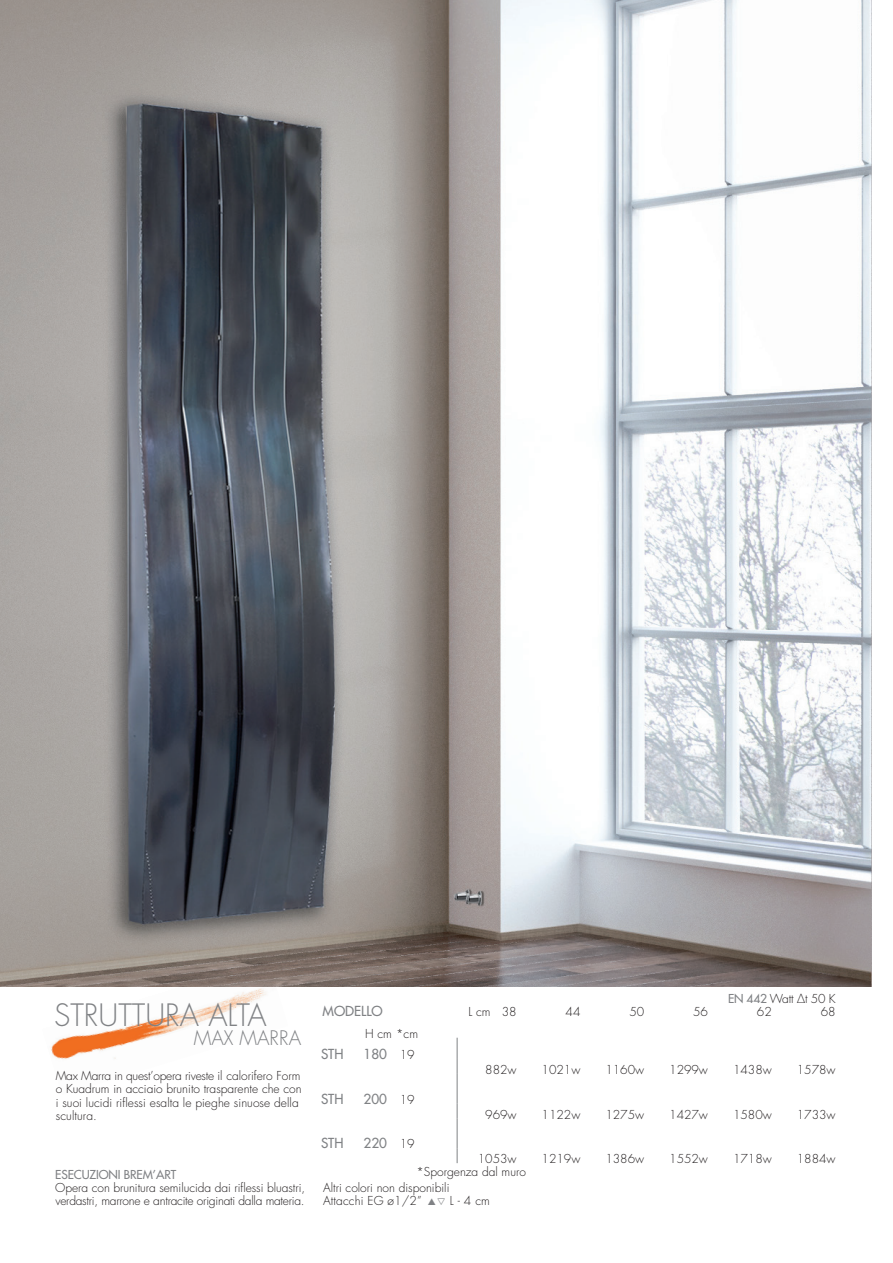
<style>
.page{position:relative;width:893px;height:1263px;background:#fff}
.page>*{position:absolute;margin:0;border:0;box-sizing:border-box;transform-origin:0 0}
.t1{font:300 30px "Futura Std";color:#808285}
.t2{font:300 19.5px "Futura Std";color:#808285}
.t3{font:500 13.5px "Futura Std";color:#808285}
.t4{font:300 12px/13.5px "Futura Std";color:#231f20}
.t5{font:300 12px/13.5px "Futura Std";letter-spacing:-.02em;color:#231f20}
.t6{font:500 12px "Futura Std";letter-spacing:-.01em;color:#808285}
.s1{font-weight:500;color:#808285}
.s2{font-weight:300;font-size:12px;color:#231f20}
.s3{color:#808285}
</style>
<div class="page">
<img style="left:42px;top:986px;width:246px;height:73px">
<img style="left:0;top:0;width:872px;height:986px">
<svg style="left:457px;top:1038px;width:1px;height:80px"></svg>
<hr style="left:457px;top:1118px;width:1px;height:30px;background:#808285">
<svg style="left:457px;top:1148px;width:1px;height:15px"></svg>
<h1 class="t1" style="left:54px;top:997px;width:214px">STRUTTURA ALTA</h1>
<h2 class="t2" style="left:194px;top:1026px;width:109px">MAX MARRA</h2>
<p class="t4" style="left:56px;top:1069px;width:247px">Max Marra in quest’opera riveste il calorifero Form o Kuadrum in acciaio brunito trasparente che con i suoi lucidi riflessi esalta le pieghe sinuose della scultura.</p>
<p class="t4" style="left:728px;top:993px;width:109px"><span class="s1">EN 442</span> Watt ∆t 50 K</p>
<p class="t3" style="left:323px;top:1003px;width:62px">MODELLO</p>
<p class="t4" style="left:469px;top:1006px;width:50px">L cm 38</p>
<p class="t4" style="left:566px;top:1006px;width:16px">44</p>
<p class="t4" style="left:629px;top:1006px;width:16px">50</p>
<p class="t4" style="left:693px;top:1006px;width:16px">56</p>
<p class="t4" style="left:757px;top:1006px;width:16px">62</p>
<p class="t4" style="left:821px;top:1006px;width:16px">68</p>
<p class="t4" style="left:365px;top:1027px;width:54px">H cm *cm</p>
<p class="t3" style="left:321px;top:1045px;width:24px">STH</p>
<p class="t3" style="left:364px;top:1045px;width:53px">180 <span class="s2">19</span></p>
<p class="t4" style="left:485px;top:1063px;width:33px">882w</p>
<p class="t4" style="left:542px;top:1063px;width:40px">1021w</p>
<p class="t4" style="left:605px;top:1063px;width:40px">1160w</p>
<p class="t4" style="left:669px;top:1063px;width:40px">1299w</p>
<p class="t4" style="left:733px;top:1063px;width:40px">1438w</p>
<p class="t4" style="left:797px;top:1063px;width:40px">1578w</p>
<p class="t3" style="left:321px;top:1090px;width:24px">STH</p>
<p class="t3" style="left:364px;top:1090px;width:53px">200 <span class="s2">19</span></p>
<p class="t4" style="left:485px;top:1108px;width:33px">969w</p>
<p class="t4" style="left:542px;top:1108px;width:40px">1122w</p>
<p class="t4" style="left:605px;top:1108px;width:40px">1275w</p>
<p class="t4" style="left:669px;top:1108px;width:40px">1427w</p>
<p class="t4" style="left:733px;top:1108px;width:40px">1580w</p>
<p class="t4" style="left:797px;top:1108px;width:40px">1733w</p>
<p class="t3" style="left:321px;top:1135px;width:24px">STH</p>
<p class="t3" style="left:364px;top:1135px;width:53px">220 <span class="s2">19</span></p>
<p class="t4" style="left:478px;top:1152px;width:40px">1053w</p>
<p class="t4" style="left:542px;top:1152px;width:40px">1219w</p>
<p class="t4" style="left:605px;top:1152px;width:40px">1386w</p>
<p class="t4" style="left:669px;top:1152px;width:40px">1552w</p>
<p class="t4" style="left:733px;top:1152px;width:40px">1718w</p>
<p class="t4" style="left:797px;top:1152px;width:40px">1884w</p>
<p class="t4" style="left:416px;top:1165px;width:111px">*Sporgenza dal muro</p>
<p class="t6" style="left:55px;top:1166px;width:122px">ESECUZIONI BREM’ART</p>
<p class="t5" style="left:55px;top:1181px;width:251px">Opera con brunitura semilucida dai riflessi bluastri, verdastri, marrone e antracite originati dalla materia.</p>
<p class="t4" style="left:323px;top:1181px;width:168px">Altri colori non disponibili<br>Attacchi EG ø1/2” <span class="s3">▲▽</span> L - 4 cm</p>
</div>
